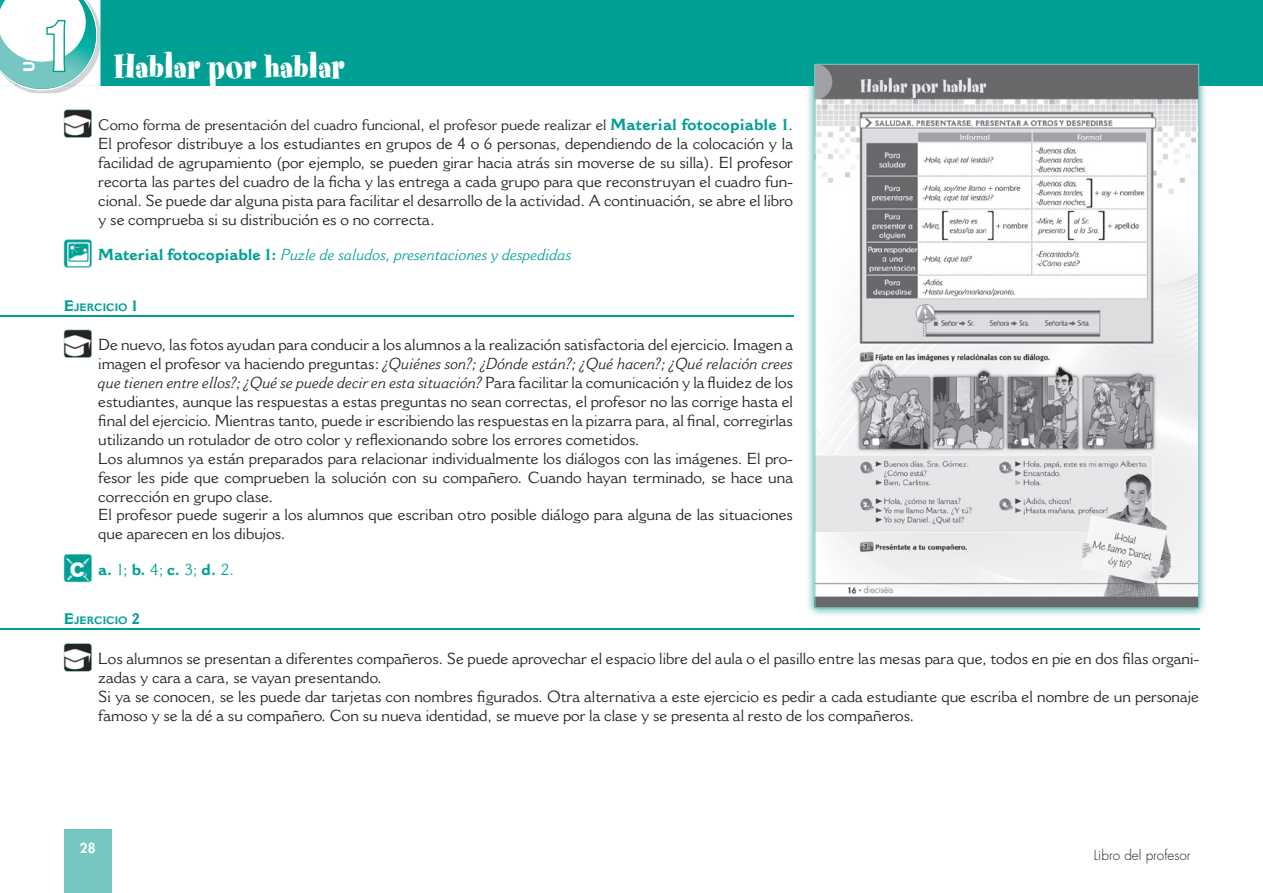
<style>
.page{position:relative;width:1263px;height:893px;background:#fff}
.page>*{position:absolute;margin:0;border:0;box-sizing:border-box;transform-origin:0 0}
.t1{font:39px "Spumoni LP";color:#fff}
.t2{font:15.75px/18.9px "Cantoria";color:#231f20}
.t3{font:italic 15.75px "Cantoria";color:#009f94}
.t4{font:700 15.75px "Cantoria";color:#009f94}
.t5{font:15px "Cantoria";color:#231f20}
.t6{font:300 13.5px "Futura";color:#231f20}
.t7{font:800 13.5px "Futura";color:#fff}
.t8{font:700 10.5px "Cantoria";color:#009f94}
.s1{font-family:"Gianna";font-size:68.25px}
.s2{font-weight:700;font-size:15.75px;color:#009f94}
.s3{font-weight:700;font-style:normal}
.s4{font-size:15px}
.s5{font-style:italic}
.s6{font-weight:400}
</style>
<div class="page">
<div style="left:64px;top:829px;width:48px;height:64px;background:#76c6c2"></div>
<hr style="left:0;top:315px;width:793px;height:1px;background:#009f94">
<hr style="left:0;top:629px;width:1199px;height:1px;background:#009f94">
<svg style="left:64px;top:110px;width:28px;height:28px"></svg>
<svg style="left:64px;top:239px;width:28px;height:29px"></svg>
<svg style="left:64px;top:330px;width:28px;height:28px"></svg>
<svg style="left:64px;top:554px;width:28px;height:28px"></svg>
<svg style="left:64px;top:643px;width:28px;height:28px"></svg>
<div style="left:0;top:0;width:1263px;height:85px;background:#009f94"></div>
<img style="left:806px;top:63px;width:402px;height:553px">
<svg style="left:814px;top:64px;width:385px;height:544px"></svg>
<img style="left:23px;top:85px;width:77px;height:8px">
<img style="left:97px;top:0;width:3px;height:85px">
<svg style="left:0;top:0;width:97px;height:90px"></svg>
<h1 class="t1" style="left:40px;top:46px;width:305px"><span class="s1">1</span> Hablar por hablar</h1>
<p class="t5" style="left:98px;top:116px;width:696px">Como forma de presentación del cuadro funcional, el profesor puede realizar el <span class="s2">Material fotocopiable 1</span>.</p>
<p class="t2" style="left:98px;top:134px;width:696px;text-align:justify">El profesor distribuye a los estudiantes en grupos de 4 o 6 personas, dependiendo de la colocación y la facilidad de agrupamiento (por ejemplo, se pueden girar hacia atrás sin moverse de su silla). El profesor recorta las partes del cuadro de la ficha y las entrega a cada grupo para que reconstruyan el cuadro fun&shy;cional. Se puede dar alguna pista para facilitar el desarrollo de la actividad. A continuación, se abre el libro y se comprueba si su distribución es o no correcta.</p>
<p class="t3" style="left:98px;top:245px;width:475px"><span class="s3">Material fotocopiable 1:</span> Puzle de saludos, presentaciones y despedidas</p>
<p class="t8" style="left:64px;top:301px;width:76px"><span class="s4">E</span>JERCICIO <span class="s4">1</span></p>
<p class="t2" style="left:98px;top:335px;width:696px">De nuevo, las fotos ayudan para conducir a los alumnos a la realización satisfactoria del ejercicio. Imagen a imagen el profesor va haciendo preguntas: <span class="s5">¿Quiénes son?; ¿Dónde están?; ¿Qué hacen?; ¿Qué relación crees que tienen entre ellos?; ¿Qué se puede decir en esta situación?</span> Para facilitar la comunicación y la fluidez de los estudiantes, aunque las respuestas a estas preguntas no sean correctas, el profesor no las corrige hasta el final del ejercicio. Mientras tanto, puede ir escribiendo las respuestas en la pizarra para, al final, corregirlas utilizando un rotulador de otro color y reflexionando sobre los errores cometidos.<br>Los alumnos ya están preparados para relacionar individualmente los diálogos con las imágenes. El pro&shy;fesor les pide que comprueben la solución con su compañero. Cuando hayan terminado, se hace una corrección en grupo clase.<br>El profesor puede sugerir a los alumnos que escriban otro posible diálogo para alguna de las situaciones que aparecen en los dibujos.</p>
<p class="t4" style="left:98px;top:560px;width:137px">a. <span class="s6">1;</span> b. <span class="s6">4;</span> c. <span class="s6">3;</span> d. <span class="s6">2.</span></p>
<p class="t8" style="left:64px;top:614px;width:78px"><span class="s4">E</span>JERCICIO <span class="s4">2</span></p>
<p class="t2" style="left:98px;top:649px;width:1102px">Los alumnos se presentan a diferentes compañeros. Se puede aprovechar el espacio libre del aula o el pasillo entre las mesas para que, todos en pie en dos filas organi&shy;zadas y cara a cara, se vayan presentando.<br>Si ya se conocen, se les puede dar tarjetas con nombres figurados. Otra alternativa a este ejercicio es pedir a cada estudiante que escriba el nombre de un personaje famoso y se la dé a su compañero. Con su nueva identidad, se mueve por la clase y se presenta al resto de los compañeros.</p>
<p class="t7" style="left:80px;top:839px;width:17px">28</p>
<p class="t6" style="left:1094px;top:846px;width:98px">Libro del profesor</p>
</div>
